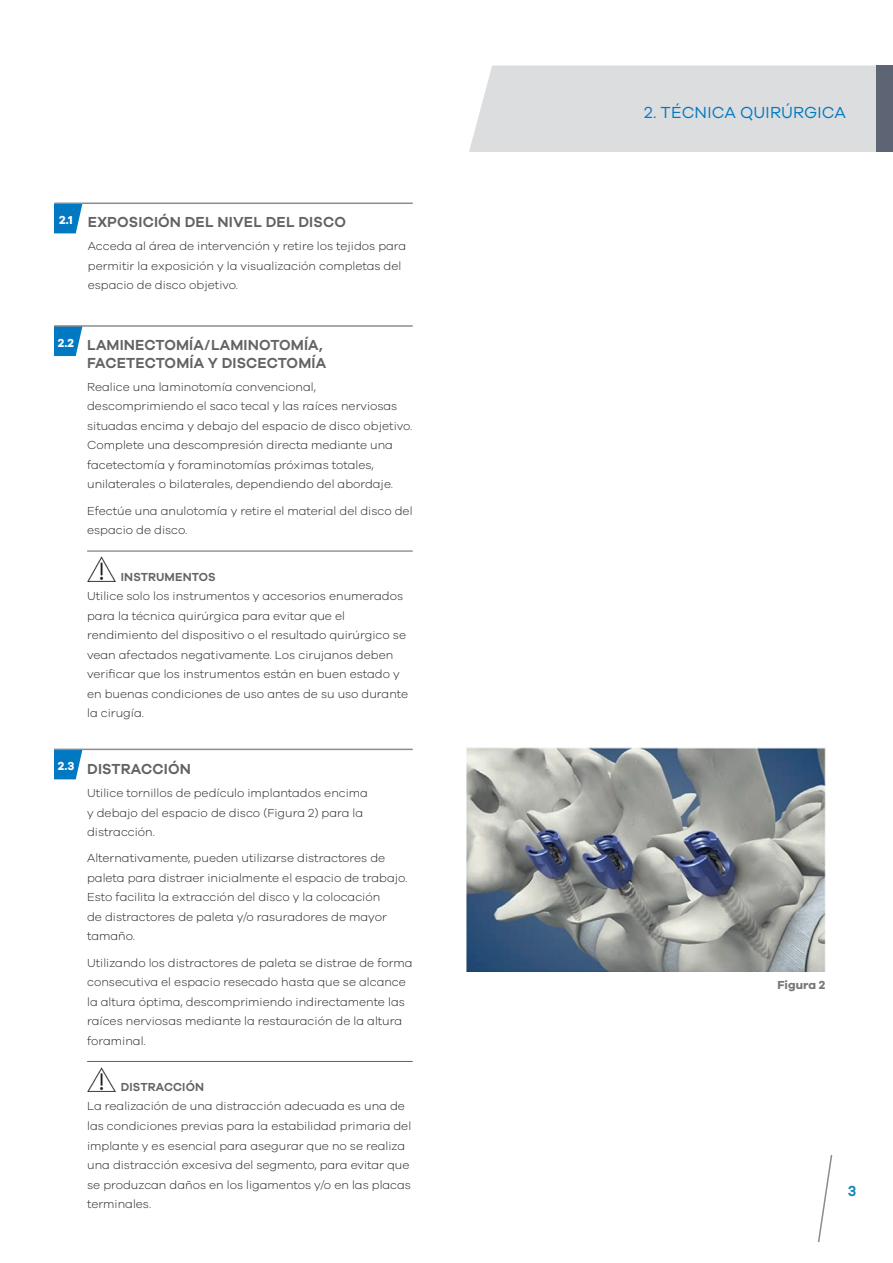
<style>
.page{position:relative;width:893px;height:1263px;background:#fff}
.page>*{position:absolute;margin:0;border:0;box-sizing:border-box;transform-origin:0 0}
.t1{font:16.5px "Galano Grotesque";letter-spacing:.01em;color:#0079c2}
.t2{font:600 15px/18px "Galano Grotesque";letter-spacing:.01em;color:#636366}
.t3{font:600 15px "Galano Grotesque";color:#1286b8}
.t4{font:300 12px/19.5px "Galano Grotesque";color:#231f20}
.t5{font:600 12px "Galano Grotesque";letter-spacing:.01em;color:#636366}
.t6{font:700 12px "Galano Grotesque";color:#fff}
.t7{font:700 12px "Galano Grotesque";color:#76787b}
</style>
<div class="page">
<svg style="left:818px;top:1155px;width:15px;height:87px"></svg>
<div style="left:469px;top:65px;width:407px;height:87px;background:#dcdddf"></div>
<div style="left:876px;top:65px;width:17px;height:87px;background:#5d6473"></div>
<svg style="left:54px;top:203px;width:28px;height:30px"></svg>
<hr style="left:55px;top:203px;width:358px;height:1px;background:#8a8c8f">
<hr style="left:87px;top:551px;width:326px;height:1px;background:#636366">
<img style="left:87px;top:557px;width:29px;height:24px">
<svg style="left:54px;top:327px;width:28px;height:29px"></svg>
<hr style="left:54px;top:325px;width:359px;height:2px;background:#8a8c8f">
<hr style="left:87px;top:1061px;width:326px;height:1px;background:#636366">
<img style="left:87px;top:1067px;width:29px;height:25px">
<svg style="left:54px;top:750px;width:28px;height:29px"></svg>
<hr style="left:54px;top:749px;width:359px;height:1px;background:#8a8c8f">
<img style="left:467px;top:747px;width:358px;height:224px">
<h1 class="t1" style="left:644px;top:102px;width:203px">2. TÉCNICA QUIRÚRGICA</h1>
<p class="t6" style="left:59px;top:213px;width:15px">2.1</p>
<p class="t2" style="left:88px;top:213px;width:259px">EXPOSICIÓN DEL NIVEL DEL DISCO</p>
<p class="t4" style="left:88px;top:236px;width:320px">Acceda al área de intervención y retire los tejidos para permitir la exposición y la visualización completas del espacio de disco objetivo.</p>
<p class="t6" style="left:58px;top:335px;width:18px">2.2</p>
<p class="t2" style="left:87px;top:336px;width:240px">LAMINECTOMÍA/LAMINOTOMÍA,<br>FACETECTOMÍA Y DISCECTOMÍA</p>
<p class="t4" style="left:87px;top:377px;width:327px">Realice una laminotomía convencional, descomprimiendo el saco tecal y las raíces nerviosas situadas encima y debajo del espacio de disco objetivo.<br>Complete una descompresión directa mediante una facetectomía y foraminotomías próximas totales, unilaterales o bilaterales, dependiendo del abordaje.</p>
<p class="t4" style="left:87px;top:500px;width:327px">Efectúe una anulotomía y retire el material del disco del espacio de disco.</p>
<p class="t5" style="left:121px;top:569px;width:96px">INSTRUMENTOS</p>
<p class="t4" style="left:87px;top:586px;width:323px">Utilice solo los instrumentos y accesorios enumerados para la técnica quirúrgica para evitar que el rendimiento del dispositivo o el resultado quirúrgico se vean afectados negativamente. Los cirujanos deben verificar que los instrumentos están en buen estado y en buenas condiciones de uso antes de su uso durante la cirugía.</p>
<p class="t6" style="left:58px;top:759px;width:18px">2.3</p>
<p class="t2" style="left:87px;top:760px;width:105px">DISTRACCIÓN</p>
<p class="t4" style="left:87px;top:783px;width:282px">Utilice tornillos de pedículo implantados encima y debajo del espacio de disco (Figura 2) para la distracción.</p>
<p class="t4" style="left:87px;top:848px;width:322px">Alternativamente, pueden utilizarse distractores de paleta para distraer inicialmente el espacio de trabajo.<br>Esto facilita la extracción del disco y la colocación<br>de distractores de paleta y/o rasuradores de mayor tamaño.</p>
<p class="t4" style="left:87px;top:952px;width:327px">Utilizando los distractores de paleta se distrae de forma consecutiva el espacio resecado hasta que se alcance la altura óptima, descomprimiendo indirectamente las raíces nerviosas mediante la restauración de la altura foraminal.</p>
<p class="t5" style="left:121px;top:1080px;width:85px">DISTRACCIÓN</p>
<p class="t4" style="left:87px;top:1096px;width:326px">La realización de una distracción adecuada es una de las condiciones previas para la estabilidad primaria del implante y es esencial para asegurar que no se realiza una distracción excesiva del segmento, para evitar que se produzcan daños en los ligamentos y/o en las placas terminales.</p>
<p class="t7" style="left:777px;top:977px;width:49px">Figura 2</p>
<p class="t3" style="left:848px;top:1181px;width:10px">3</p>
</div>
